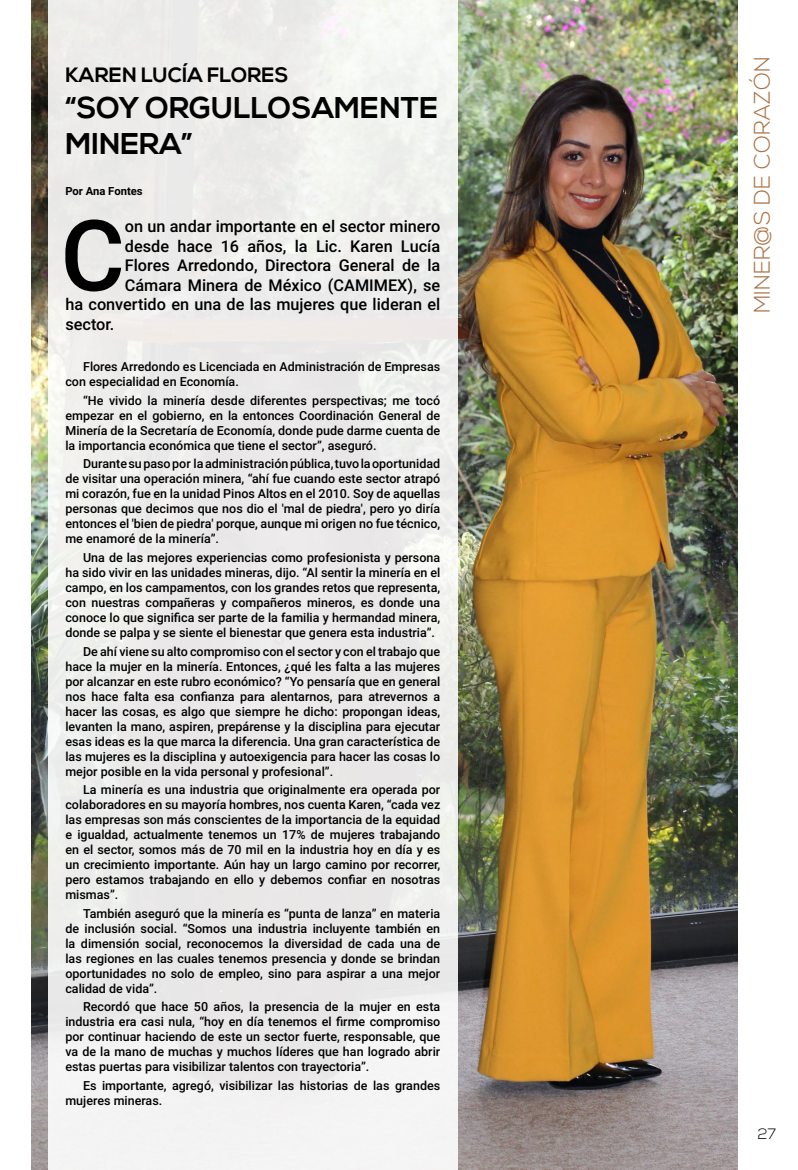
<style>
.page{position:relative;width:798px;height:1170px;background:#fff}
.page>*{position:absolute;margin:0;border:0;box-sizing:border-box;transform-origin:0 0}
.t1{font:500 98.5px "Roboto";color:#000}
.t2{font:700 30px/36px "Nexa";color:#000}
.t3{font:300 22.5px "Nexa";color:#aa7142}
.t4{font:700 20.75px "Nexa";color:#000}
.t5{font:500 16.25px "Roboto";color:#000}
.t6{font:300 15px "Nexa";color:#000}
.t7{font:500 12.5px/15px "Roboto";color:#000;text-align:justify}
.t8{font:700 11.25px "Roboto";color:#000}
</style>
<div class="page">
<img style="left:32px;top:0;width:705px;height:1169px">
<div style="left:48px;top:0;width:409px;height:1169px;background:#ecebea"></div>
<h3 class="t4" style="left:65px;top:63px;width:225px">KAREN LUCÍA FLORES</h3>
<h2 class="t2" style="left:65px;top:91px;width:374px">“SOY ORGULLOSAMENTE<br>MINERA”</h2>
<p class="t8" style="left:65px;top:183px;width:79px">Por Ana Fontes</p>
<h1 class="t1" style="left:60px;top:186px;width:66px">C</h1>
<h3 class="t5" style="left:125px;top:215px;width:317px">on un andar importante en el sector minero</h3>
<h3 class="t5" style="left:125px;top:234px;width:317px">desde hace 16 años, la Lic. Karen Lucía</h3>
<h3 class="t5" style="left:125px;top:254px;width:317px">Flores Arredondo, Directora General de la</h3>
<h3 class="t5" style="left:125px;top:273px;width:317px">Cámara Minera de México (CAMIMEX), se</h3>
<h3 class="t5" style="left:65px;top:293px;width:376px">ha convertido en una de las mujeres que lideran el</h3>
<h3 class="t5" style="left:65px;top:312px;width:50px">sector.</h3>
<p class="t7" style="left:65px;top:359px;width:376px;text-indent:18px">Flores Arredondo es Licenciada en Administración de Empresas con especialidad en Economía.</p>
<p class="t7" style="left:65px;top:392px;width:376px;text-indent:18px">“He vivido la minería desde diferentes perspectivas; me tocó empezar en el gobierno, en la entonces Coordinación General de Minería de la Secretaría de Economía, donde pude darme cuenta de la importancia económica que tiene el sector”, aseguró.</p>
<p class="t7" style="left:65px;top:456px;width:376px;text-indent:18px">Durante su paso por la administración pública, tuvo la oportunidad de visitar una operación minera, “ahí fue cuando este sector atrapó mi corazón, fue en la unidad Pinos Altos en el 2010. Soy de aquellas personas que decimos que nos dio el 'mal de piedra', pero yo diría entonces el 'bien de piedra' porque, aunque mi origen no fue técnico, me enamoré de la minería”.</p>
<p class="t7" style="left:65px;top:549px;width:376px;text-indent:18px">Una de las mejores experiencias como profesionista y persona ha sido vivir en las unidades mineras, dijo. “Al sentir la minería en el campo, en los campamentos, con los grandes retos que representa, con nuestras compañeras y compañeros mineros, es donde una conoce lo que significa ser parte de la familia y hermandad minera, donde se palpa y se siente el bienestar que genera esta industria”.</p>
<p class="t7" style="left:65px;top:643px;width:376px;text-indent:18px">De ahí viene su alto compromiso con el sector y con el trabajo que hace la mujer en la minería. Entonces, ¿qué les falta a las mujeres por alcanzar en este rubro económico? “Yo pensaría que en general nos hace falta esa confianza para alentarnos, para atrevernos a hacer las cosas, es algo que siempre he dicho: propongan ideas, levanten la mano, aspiren, prepárense y la disciplina para ejecutar esas ideas es la que marca la diferencia. Una gran característica de las mujeres es la disciplina y autoexigencia para hacer las cosas lo mejor posible en la vida personal y profesional”.</p>
<p class="t7" style="left:65px;top:781px;width:376px;text-indent:18px">La minería es una industria que originalmente era operada por colaboradores en su mayoría hombres, nos cuenta Karen, “cada vez las empresas son más conscientes de la importancia de la equidad e igualdad, actualmente tenemos un 17% de mujeres trabajando en el sector, somos más de 70 mil en la industria hoy en día y es un crecimiento importante. Aún hay un largo camino por recorrer, pero estamos trabajando en ello y debemos confiar en nosotras mismas”.</p>
<p class="t7" style="left:65px;top:905px;width:376px;text-indent:18px">También aseguró que la minería es “punta de lanza” en materia de inclusión social. “Somos una industria incluyente también en la dimensión social, reconocemos la diversidad de cada una de las regiones en las cuales tenemos presencia y donde se brindan oportunidades no solo de empleo, sino para aspirar a una mejor calidad de vida”.</p>
<p class="t7" style="left:65px;top:998px;width:376px;text-indent:18px">Recordó que hace 50 años, la presencia de la mujer en esta industria era casi nula, “hoy en día tenemos el firme compromiso por continuar haciendo de este un sector fuerte, responsable, que va de la mano de muchas y muchos líderes que han logrado abrir estas puertas para visibilizar talentos con trayectoria”.</p>
<p class="t7" style="left:65px;top:1077px;width:376px;text-indent:18px">Es importante, agregó, visibilizar las historias de las grandes mujeres mineras.</p>
<h3 class="t3" style="left:748px;top:313px;width:258px;rotate:-90deg">MINER@S DE CORAZÓN</h3>
<p class="t6" style="left:757px;top:1124px;width:20px">27</p>
</div>
